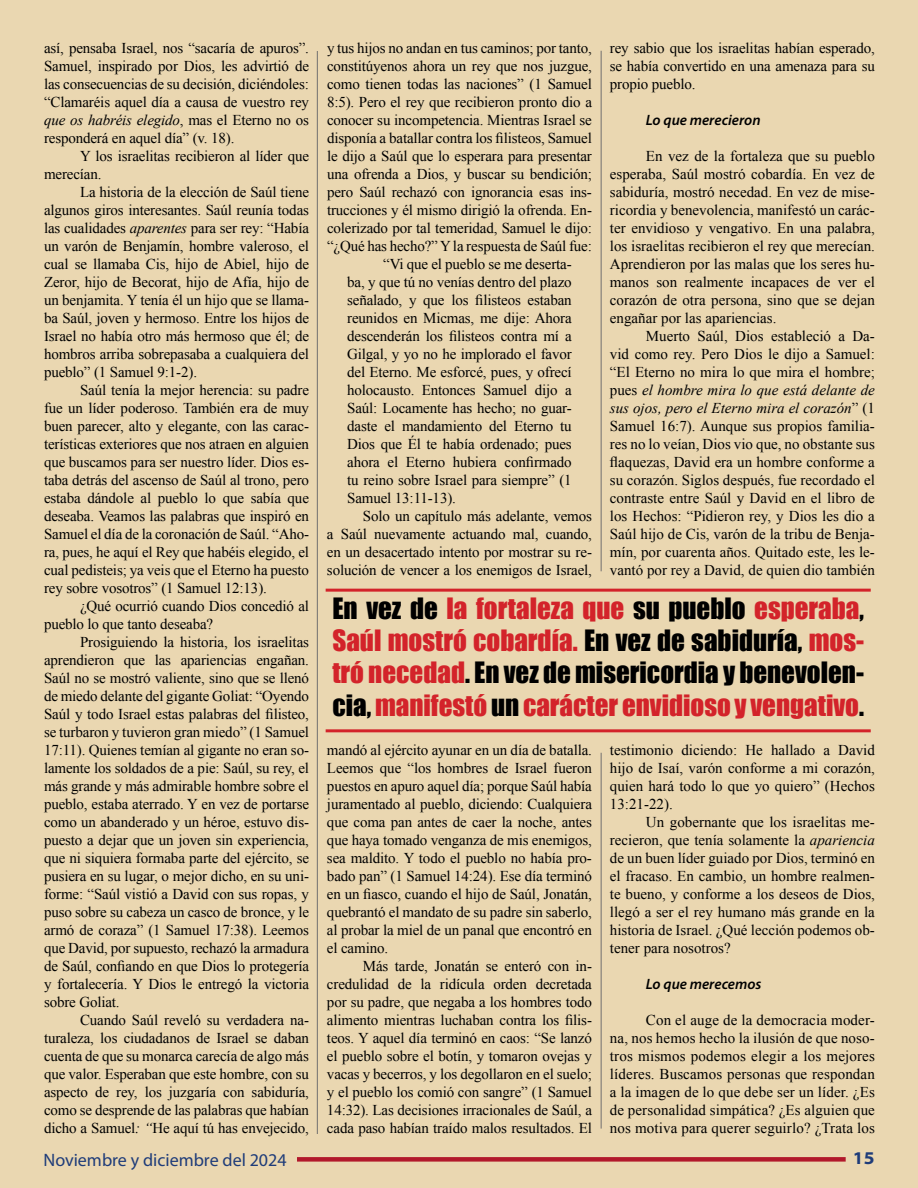
<style>
.page{position:relative;width:918px;height:1188px;background:#ead7b1}
.page>*{position:absolute;margin:0;border:0;box-sizing:border-box;transform-origin:0 0}
.t1{font:27px/32.4px "Impact";color:#d3232a;text-align:justify}
.t2{font:18px "Myriad Pro";color:#1f3c79}
.t3{font:700 semi-expanded 18px "Myriad Pro";color:#1f3c79}
.t4{font:15px/18px "Times New Roman";letter-spacing:-.01em;color:#000;text-align:justify}
.t5{font:italic 600 15px "Myriad Pro";color:#000}
.s1{font-style:italic}
.s2{color:#000}
</style>
<div class="page">
<div style="left:214px;top:1157px;width:632px;height:5px;background:#b2182b"></div>
<div style="left:44px;top:1153px;width:253px;height:34px;background:#ead7b1"></div>
<hr style="left:317px;top:51px;width:1px;height:1083px;background:#706f6f">
<hr style="left:601px;top:51px;width:1px;height:520px;background:#706f6f">
<hr style="left:601px;top:753px;width:1px;height:376px;background:#706f6f">
<hr style="left:326px;top:589px;width:545px;height:3px;background:#d3232a">
<hr style="left:326px;top:729px;width:545px;height:3px;background:#d3232a">
<p class="t4" style="left:44px;top:39px;width:267px">así, pensaba Israel, nos “sacaría de apuros”.<br>Samuel, inspirado por Dios, les advirtió de las consecuencias de su decisión, diciéndoles: “Clamaréis aquel día a causa de vuestro rey <span class="s1">que os habréis elegido</span>, mas el Eterno no os responderá en aquel día” (v. 18).</p>
<p class="t4" style="left:44px;top:147px;width:267px;text-indent:36px">Y los israelitas recibieron al líder que merecían.</p>
<p class="t4" style="left:44px;top:183px;width:267px;text-indent:36px">La historia de la elección de Saúl tiene algunos giros interesantes. Saúl reunía todas las cualidades <span class="s1">aparentes</span> para ser rey: “Había un varón de Benjamín, hombre valeroso, el cual se llamaba Cis, hijo de Abiel, hijo de Zeror, hijo de Becorat, hijo de Afía, hijo de un benjamita. Y tenía él un hijo que se llama&shy;ba Saúl, joven y hermoso. Entre los hijos de Israel no había otro más hermoso que él; de hombros arriba sobrepasaba a cualquiera del pueblo” (1 Samuel 9:1-2).</p>
<p class="t4" style="left:44px;top:381px;width:267px;text-indent:36px">Saúl tenía la mejor herencia: su padre fue un líder poderoso. También era de muy buen parecer, alto y elegante, con las carac&shy;terísticas exteriores que nos atraen en alguien que buscamos para ser nuestro líder. Dios es&shy;taba detrás del ascenso de Saúl al trono, pero estaba dándole al pueblo lo que sabía que deseaba. Veamos las palabras que inspiró en Samuel el día de la coronación de Saúl. “Aho&shy;ra, pues, he aquí el Rey que habéis elegido, el cual pedisteis; ya veis que el Eterno ha puesto rey sobre vosotros” (1 Samuel 12:13).</p>
<p class="t4" style="left:44px;top:597px;width:266px;text-indent:36px">¿Qué ocurrió cuando Dios concedió al pueblo lo que tanto deseaba?</p>
<p class="t4" style="left:44px;top:633px;width:267px;text-indent:36px">Prosiguiendo la historia, los israelitas aprendieron que las apariencias engañan.<br>Saúl no se mostró valiente, sino que se llenó de miedo delante del gigante Goliat: “Oyendo Saúl y todo Israel estas palabras del filisteo, se turbaron y tuvieron gran miedo” (1 Samuel 17:11). Quienes temían al gigante no eran so&shy;lamente los soldados de a pie: Saúl, su rey, el más grande y más admirable hombre sobre el pueblo, estaba aterrado. Y en vez de portarse como un abanderado y un héroe, estuvo dis&shy;puesto a dejar que un joven sin experiencia, que ni siquiera formaba parte del ejército, se pusiera en su lugar, o mejor dicho, en su uni&shy;forme: “Saúl vistió a David con sus ropas, y puso sobre su cabeza un casco de bronce, y le armó de coraza” (1 Samuel 17:38). Leemos que David, por supuesto, rechazó la armadura de Saúl, confiando en que Dios lo protegería y fortalecería. Y Dios le entregó la victoria sobre Goliat.</p>
<p class="t4" style="left:44px;top:1011px;width:267px;text-indent:36px">Cuando Saúl reveló su verdadera na&shy;turaleza, los ciudadanos de Israel se daban cuenta de que su monarca carecía de algo más que valor. Esperaban que este hombre, con su aspecto de rey, los juzgaría con sabiduría, como se desprende de las palabras que habían dicho a Samuel<span class="s1">: “</span>He aquí tú has envejecido,</p>
<p class="t4" style="left:327px;top:39px;width:266px">y tus hijos no andan en tus caminos; por tanto,</p>
<p class="t4" style="left:327px;top:57px;width:266px">constitúyenos ahora un rey que nos juzgue,</p>
<p class="t4" style="left:327px;top:75px;width:266px">como tienen todas las naciones” (1 Samuel</p>
<p class="t4" style="left:327px;top:93px;width:267px">8:5). Pero el rey que recibieron pronto dio a</p>
<p class="t4" style="left:327px;top:111px;width:266px">conocer su incompetencia. Mientras Israel se</p>
<p class="t4" style="left:327px;top:129px;width:266px">disponía a batallar contra los filisteos, Samuel</p>
<p class="t4" style="left:327px;top:147px;width:266px">le dijo a Saúl que lo esperara para presentar</p>
<p class="t4" style="left:327px;top:165px;width:266px">una ofrenda a Dios, y buscar su bendición;</p>
<p class="t4" style="left:327px;top:183px;width:266px">pero Saúl rechazó con ignorancia esas ins-</p>
<p class="t4" style="left:327px;top:201px;width:266px">trucciones y él mismo dirigió la ofrenda. En-</p>
<p class="t4" style="left:327px;top:219px;width:267px">colerizado por tal temeridad, Samuel le dijo:</p>
<p class="t4" style="left:327px;top:237px;width:267px">“¿Qué has hecho?” Y la respuesta de Saúl fue:</p>
<p class="t4" style="left:383px;top:255px;width:190px">“Vi que el pueblo se me deserta-</p>
<p class="t4" style="left:347px;top:273px;width:226px">ba, y que tú no venías dentro del plazo</p>
<p class="t4" style="left:347px;top:291px;width:226px">señalado, y que los filisteos estaban</p>
<p class="t4" style="left:347px;top:309px;width:226px">reunidos en Micmas, me dije: Ahora</p>
<p class="t4" style="left:347px;top:327px;width:226px">descenderán los filisteos contra mí a</p>
<p class="t4" style="left:347px;top:345px;width:226px">Gilgal, y yo no he implorado el favor</p>
<p class="t4" style="left:347px;top:363px;width:226px">del Eterno. Me esforcé, pues, y ofrecí</p>
<p class="t4" style="left:347px;top:381px;width:226px">holocausto. Entonces Samuel dijo a</p>
<p class="t4" style="left:347px;top:399px;width:226px">Saúl: Locamente has hecho; no guar-</p>
<p class="t4" style="left:347px;top:417px;width:226px">daste el mandamiento del Eterno tu</p>
<p class="t4" style="left:347px;top:435px;width:226px">Dios que Él te había ordenado; pues</p>
<p class="t4" style="left:347px;top:453px;width:226px">ahora el Eterno hubiera confirmado</p>
<p class="t4" style="left:347px;top:471px;width:226px">tu reino sobre Israel para siempre” (1</p>
<p class="t4" style="left:347px;top:489px;width:110px">Samuel 13:11-13).</p>
<p class="t4" style="left:363px;top:507px;width:231px">Solo un capítulo más adelante, vemos</p>
<p class="t4" style="left:327px;top:525px;width:267px">a Saúl nuevamente actuando mal, cuando,</p>
<p class="t4" style="left:327px;top:543px;width:267px">en un desacertado intento por mostrar su re-</p>
<p class="t4" style="left:327px;top:561px;width:267px">solución de vencer a los enemigos de Israel,</p>
<p class="t4" style="left:610px;top:39px;width:266px">rey sabio que los israelitas habían esperado, se había convertido en una amenaza para su propio pueblo.</p>
<p class="t5" style="left:646px;top:110px;width:116px">Lo que merecieron</p>
<p class="t4" style="left:610px;top:147px;width:266px;text-indent:36px">En vez de la fortaleza que su pueblo esperaba, Saúl mostró cobardía. En vez de sabiduría, mostró necedad. En vez de mise&shy;ricordia y benevolencia, manifestó un carác&shy;ter envidioso y vengativo. En una palabra, los israelitas recibieron el rey que merecían.<br>Aprendieron por las malas que los seres hu&shy;manos son realmente incapaces de ver el corazón de otra persona, sino que se dejan engañar por las apariencias.</p>
<p class="t4" style="left:610px;top:327px;width:267px;text-indent:36px">Muerto Saúl, Dios estableció a Da&shy;vid como rey. Pero Dios le dijo a Samuel: “El Eterno no mira lo que mira el hombre; pues <span class="s1">el hombre mira lo que está delante de sus ojos, pero el Eterno mira el corazón</span>” (1<br>Samuel 16:7). Aunque sus propios familia&shy;res no lo veían, Dios vio que, no obstante sus flaquezas, David era un hombre conforme a su corazón. Siglos después, fue recordado el contraste entre Saúl y David en el libro de los Hechos: “Pidieron rey, y Dios les dio a Saúl hijo de Cis, varón de la tribu de Benja&shy;mín, por cuarenta años. Quitado este, les le&shy;vantó por rey a David, de quien dio también</p>
<h1 class="t1" style="left:332px;top:591px;width:533px"><span class="s2">En vez de</span> la fortaleza que <span class="s2">su pueblo</span> esperaba<span class="s2">, </span>Saúl mostró cobardía. <span class="s2">En vez de sabiduría,</span> mos&shy;tró necedad<span class="s2">. En vez de misericordia y benevolen&shy;cia,</span> manifestó <span class="s2">un</span> carácter envidioso y vengativo<span class="s2">.</span></h1>
<p class="t4" style="left:327px;top:741px;width:267px">mandó al ejército ayunar en un día de batalla.<br>Leemos que “los hombres de Israel fueron puestos en apuro aquel día; porque Saúl había juramentado al pueblo, diciendo: Cualquiera que coma pan antes de caer la noche, antes que haya tomado venganza de mis enemigos, sea maldito. Y todo el pueblo no había pro&shy;bado pan” (1 Samuel 14:24). Ese día terminó en un fiasco, cuando el hijo de Saúl, Jonatán, quebrantó el mandato de su padre sin saberlo, al probar la miel de un panal que encontró en el camino.</p>
<p class="t4" style="left:327px;top:957px;width:267px;text-indent:36px">Más tarde, Jonatán se enteró con in&shy;credulidad de la ridícula orden decretada por su padre, que negaba a los hombres todo alimento mientras luchaban contra los filis&shy;teos. Y aquel día terminó en caos: “Se lanzó el pueblo sobre el botín, y tomaron ovejas y vacas y becerros, y los degollaron en el suelo; y el pueblo los comió con sangre” (1 Samuel 14:32). Las decisiones irracionales de Saúl, a cada paso habían traído malos resultados. El</p>
<p class="t4" style="left:610px;top:741px;width:266px">testimonio diciendo: He hallado a David hijo de Isaí, varón conforme a mi corazón, quien hará todo lo que yo quiero” (Hechos 13:21-22).</p>
<p class="t4" style="left:610px;top:813px;width:266px;text-indent:36px">Un gobernante que los israelitas me&shy;recieron, que tenía solamente la <span class="s1">apariencia </span>de un buen líder guiado por Dios, terminó en el fracaso. En cambio, un hombre realmen&shy;te bueno, y conforme a los deseos de Dios, llegó a ser el rey humano más grande en la historia de Israel. ¿Qué lección podemos ob&shy;tener para nosotros?</p>
<p class="t5" style="left:646px;top:974px;width:117px">Lo que merecemos</p>
<p class="t4" style="left:610px;top:1011px;width:267px;text-indent:36px">Con el auge de la democracia moder&shy;na, nos hemos hecho la ilusión de que noso&shy;tros mismos podemos elegir a los mejores líderes. Buscamos personas que respondan a la imagen de lo que debe ser un líder. ¿Es de personalidad simpática? ¿Es alguien que nos motiva para querer seguirlo? ¿Trata los</p>
<p class="t2" style="left:44px;top:1149px;width:245px">Noviembre y diciembre del 2024</p>
<p class="t3" style="left:853px;top:1146px;width:23px">15</p>
</div>
